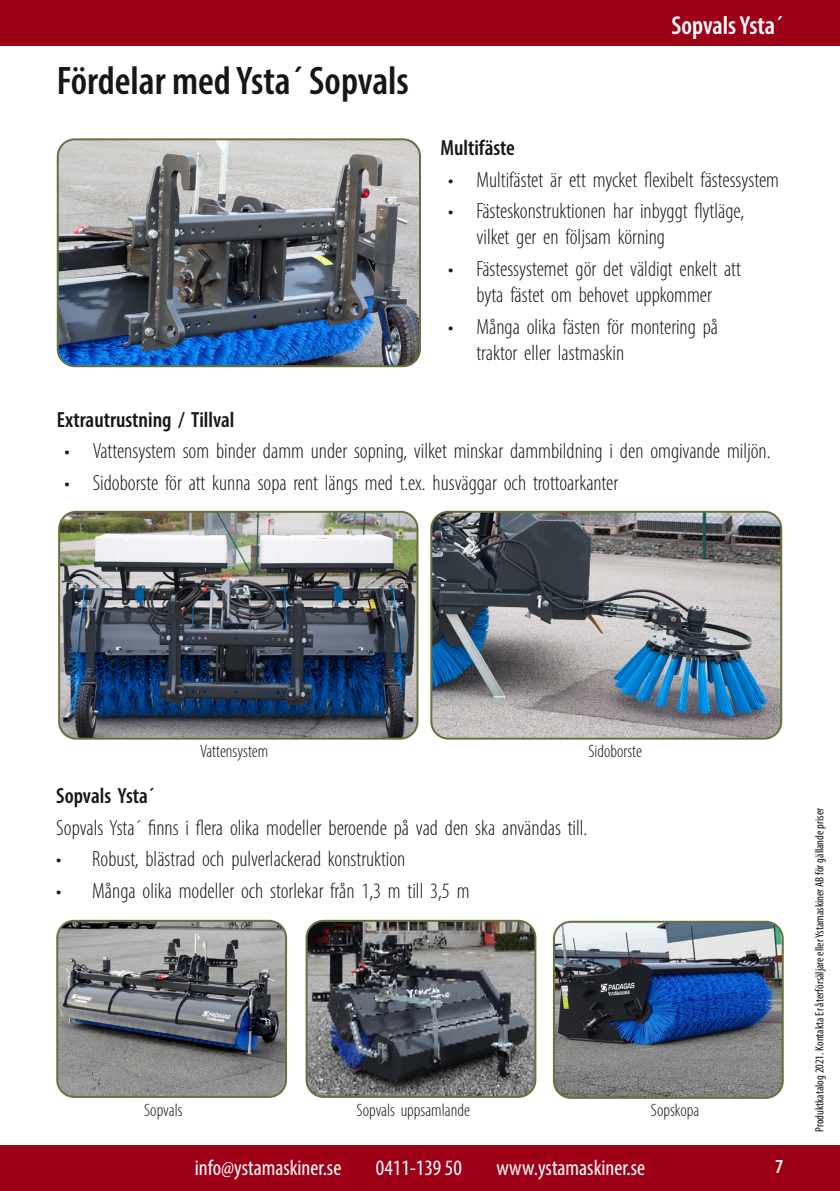
<style>
.page{position:relative;width:840px;height:1191px;background:#fff}
.page>*{position:absolute;margin:0;border:0;box-sizing:border-box;transform-origin:0 0}
.t1{font:600 condensed 40px "Myriad Pro";color:#161614}
.t2{font:600 condensed 26px "Myriad Pro";color:#fff}
.t3{font:300 condensed 22px/26px "Myriad Pro";color:#161614}
.t4{font:condensed 22px "Myriad Pro";color:#fff}
.t5{font:600 condensed 22px "Myriad Pro";color:#161614}
.t6{font:600 condensed 20px "Myriad Pro";color:#fff}
.t7{font:300 condensed 18px "Myriad Pro";color:#161614}
.t8{font:condensed 12px "Myriad Pro";color:#161614}
</style>
<div class="page">
<div style="left:0;top:0;width:839px;height:45px;background:#9d0017"></div>
<div style="left:0;top:1145px;width:839px;height:46px;background:#9d0017"></div>
<img style="left:58px;top:141px;width:360px;height:225px">
<div style="left:57px;top:138px;width:364px;height:229px;border:2px solid #65723e;border-radius:17px"></div>
<img style="left:59px;top:512px;width:358px;height:226px">
<div style="left:58px;top:511px;width:360px;height:228px;border:2px solid #65723e;border-radius:17px"></div>
<img style="left:433px;top:512px;width:347px;height:226px">
<div style="left:430px;top:511px;width:351px;height:228px;border:2px solid #65723e;border-radius:17px"></div>
<img style="left:555px;top:923px;width:227px;height:174px">
<div style="left:552px;top:920px;width:231px;height:178px;border:2px solid #65723e;border-radius:17px"></div>
<img style="left:59px;top:922px;width:225px;height:173px">
<div style="left:56px;top:919px;width:231px;height:179px;border:2px solid #65723e;border-radius:17px"></div>
<img style="left:308px;top:922px;width:227px;height:173px">
<div style="left:305px;top:919px;width:231px;height:179px;border:2px solid #65723e;border-radius:17px"></div>
<h1 class="t1" style="left:57px;top:56px;width:353px">Fördelar med Ysta´ Sopvals</h1>
<p class="t2" style="left:671px;top:9px;width:113px">Sopvals Ysta´</p>
<p class="t5" style="left:440px;top:134px;width:76px">Multifäste</p>
<p class="t3" style="left:448px;top:166px;width:332px">• Multifästet är ett mycket flexibelt fästessystem</p>
<p class="t3" style="left:476px;top:198px;width:269px;text-indent:-28px">• Fästeskonstruktionen har inbyggt flytläge, vilket ger en följsam körning</p>
<p class="t3" style="left:448px;top:255px;width:294px;text-align:center">• Fästessystemet gör det väldigt enkelt att byta fästet om behovet uppkommer</p>
<p class="t3" style="left:476px;top:313px;width:243px;text-indent:-28px">• Många olika fästen för montering på traktor eller lastmaskin</p>
<p class="t5" style="left:57px;top:406px;width:179px">Extrautrustning / Tillval</p>
<p class="t3" style="left:64px;top:438px;width:707px">• Vattensystem som binder damm under sopning, vilket minskar dammbildning i den omgivande miljön.</p>
<p class="t3" style="left:64px;top:469px;width:555px">• Sidoborste för att kunna sopa rent längs med t.ex. husväggar och trottoarkanter</p>
<p class="t7" style="left:200px;top:740px;width:69px">Vattensystem</p>
<p class="t7" style="left:588px;top:740px;width:55px">Sidoborste</p>
<p class="t5" style="left:56px;top:782px;width:100px">Sopvals Ysta´</p>
<p class="t3" style="left:56px;top:814px;width:532px">Sopvals Ysta´ finns i flera olika modeller beroende på vad den ska användas till.</p>
<p class="t3" style="left:56px;top:846px;width:350px">• Robust, blästrad och pulverlackerad konstruktion</p>
<p class="t3" style="left:56px;top:877px;width:414px">• Många olika modeller och storlekar från 1,3 m till 3,5 m</p>
<p class="t7" style="left:144px;top:1099px;width:40px">Sopvals</p>
<p class="t7" style="left:650px;top:1099px;width:50px">Sopskopa</p>
<p class="t7" style="left:356px;top:1099px;width:115px">Sopvals uppsamlande</p>
<p class="t4" style="left:195px;top:1154px;width:148px">info@ystamaskiner.se</p>
<p class="t4" style="left:375px;top:1154px;width:87px">0411-139 50</p>
<p class="t4" style="left:496px;top:1154px;width:150px">www.ystamaskiner.se</p>
<p class="t6" style="left:774px;top:1154px;width:10px">7</p>
<p class="t8" style="left:811px;top:1132px;width:326px;rotate:-90deg">Produktkatalog 2021. Kontakta Er återförsäljare eller Ystamaskiner AB för gällande priser</p>
</div>
